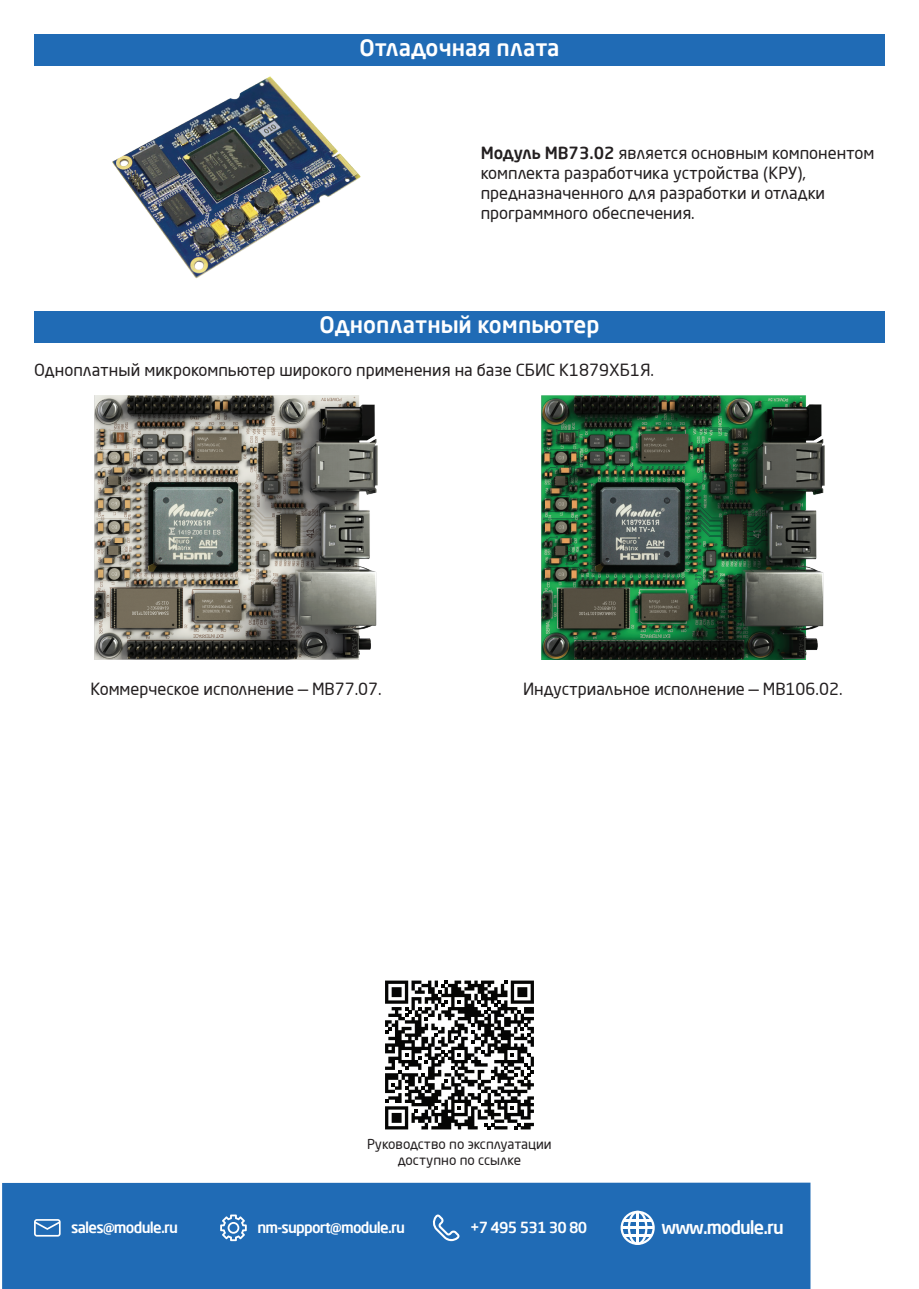
<style>
.page{position:relative;width:919px;height:1289px;background:#fff}
.page>*{position:absolute;margin:0;border:0;box-sizing:border-box;transform-origin:0 0}
.t1{font:500 22.5px "Neo Sans Pro";color:#fff}
.t2{font:500 18px "Neo Sans Pro";letter-spacing:-.05em;color:#fff}
.t3{font:16.5px/19.8px "Neo Sans Pro";color:#231f20}
.t4{font:500 15px "Neo Sans Pro";letter-spacing:-.05em;color:#fff}
.t5{font:13.5px/16.2px "Neo Sans Pro";color:#231f20;text-align:center}
.s1{font-weight:500}
</style>
<div class="page">
<div style="left:34px;top:34px;width:850px;height:32px;background:#206bb5"></div>
<div style="left:34px;top:310px;width:850px;height:32px;background:#206bb5"></div>
<div style="left:2px;top:1182px;width:808px;height:106px;background:#206bb5"></div>
<svg style="left:34px;top:1219px;width:27px;height:17px"></svg>
<svg style="left:433px;top:1214px;width:26px;height:27px"></svg>
<svg style="left:620px;top:1210px;width:34px;height:34px"></svg>
<hr style="left:621px;top:1226px;width:32px;height:2px;background:#fff">
<hr style="left:623px;top:1233px;width:28px;height:3px;background:#fff">
<hr style="left:623px;top:1219px;width:28px;height:2px;background:#fff">
<svg style="left:220px;top:1214px;width:27px;height:27px"></svg>
<img style="left:95px;top:395px;width:282px;height:265px">
<svg style="left:385px;top:980px;width:149px;height:149px"></svg>
<img style="left:112px;top:76px;width:248px;height:203px">
<img style="left:541px;top:395px;width:283px;height:265px">
<h1 class="t1" style="left:359px;top:34px;width:202px">Отладочная плата</h1>
<p class="t3" style="left:480px;top:143px;width:395px"><span class="s1">Модуль МВ73.02</span> является основным компонентом комплекта разработчика устройства (КРУ), предназначенного для разработки и отладки программного обеспечения.</p>
<h1 class="t1" style="left:319px;top:310px;width:281px">Одноплатный компьютер</h1>
<p class="t3" style="left:34px;top:360px;width:621px">Одноплатный микрокомпьютер широкого применения на базе СБИС К1879ХБ1Я.</p>
<p class="t3" style="left:90px;top:679px;width:293px">Коммерческое исполнение — МВ77.07.</p>
<p class="t3" style="left:523px;top:679px;width:321px">Индустриальное исполнение — МВ106.02.</p>
<p class="t5" style="left:367px;top:1135px;width:186px">Руководство по эксплуатации доступно по ссылке</p>
<p class="t4" style="left:71px;top:1217px;width:108px">sales@module.ru</p>
<p class="t4" style="left:257px;top:1217px;width:149px">nm-support@module.ru</p>
<p class="t4" style="left:470px;top:1217px;width:119px">+7 495 531 30 80</p>
<p class="t2" style="left:661px;top:1215px;width:124px">www.module.ru</p>
</div>
